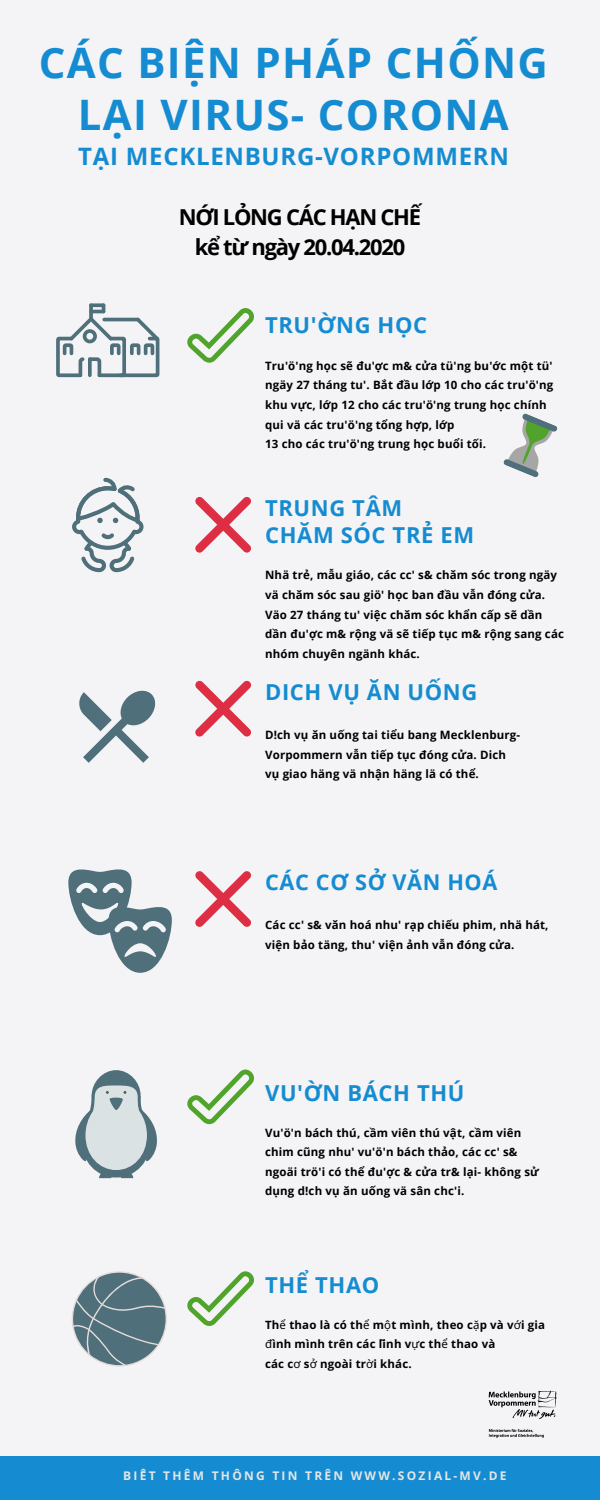
<style>
.page{position:relative;width:600px;height:1500px;background:#f4f4f6}
.page>*{position:absolute;margin:0;border:0;box-sizing:border-box;transform-origin:0 0}
.t1{font:700 42px/52.5px "Open Sans";letter-spacing:.03em;color:#158cd1;text-align:center}
.t2{font:700 24px "Open Sans";letter-spacing:.03em;color:#158cd1}
.t3{font:700 22px/27.3px "Open Sans";letter-spacing:.03em;color:#158cd1}
.t4{font:700 22px/30.1px "Open Sans";letter-spacing:-.055em;color:#000;text-align:center}
.t5{font:700 21.7px "Open Sans";letter-spacing:.03em;color:#158cd1}
.t6{font:700 12px "Open Sans Hebrew";letter-spacing:.185em;color:#e5e5e6}
.t7{font:700 11.5px/19.6px "Open Sans";letter-spacing:.015em;color:#000}
.t8{font:700 11.5px/19.6px "Open Sans Hebrew";letter-spacing:.015em;color:#000}
.s1{font-family:"Noto Sans";font-weight:400}
</style>
<div class="page">
<svg style="left:195px;top:497px;width:56px;height:56px"></svg>
<svg style="left:91px;top:303px;width:13px;height:2px"></svg>
<svg style="left:56px;top:305px;width:104px;height:73px"></svg>
<svg style="left:72px;top:477px;width:72px;height:96px"></svg>
<svg style="left:187px;top:308px;width:67px;height:55px"></svg>
<svg style="left:79px;top:690px;width:77px;height:73px"></svg>
<svg style="left:195px;top:680px;width:56px;height:57px"></svg>
<svg style="left:68px;top:869px;width:104px;height:104px"></svg>
<svg style="left:503px;top:413px;width:55px;height:65px"></svg>
<svg style="left:195px;top:871px;width:56px;height:56px"></svg>
<div style="left:92px;top:1070px;width:49px;height:49px;background:#4f6f7a;border-radius:50%"></div>
<svg style="left:75px;top:1085px;width:82px;height:93px"></svg>
<svg style="left:187px;top:1070px;width:67px;height:54px"></svg>
<svg style="left:72px;top:1271px;width:95px;height:96px"></svg>
<svg style="left:187px;top:1271px;width:67px;height:55px"></svg>
<img style="left:488px;top:1390px;width:69px;height:48px">
<div style="left:0;top:1456px;width:600px;height:44px;background:#158cd1"></div>
<h1 class="t1" style="left:39px;top:35px;width:511px">CÁC BIỆN PHÁP CHỐNG<br>LẠI VIRUS- CORONA</h1>
<h2 class="t2" style="left:78px;top:140px;width:432px">TẠI MECKLENBURG-VORPOMMERN</h2>
<h3 class="t4" style="left:179px;top:201px;width:244px">NỚI LỎNG CÁC HẠN CHẾ kể từ ngày 20.04.2020</h3>
<h3 class="t3" style="left:265px;top:311px;width:164px">TRU'ỜNG HỌC</h3>
<p class="t7" style="left:265px;top:356px;width:290px">Tru'ö'ng học sẽ đu'ợc m&amp; cửa tü'ng bu'ớc một tü' ngäy 27 tháng tu'. Bắt đầu lớp 10 cho các tru'ö'ng khu vực, lớp 12 cho các tru'ö'ng trung học chính qui vä các tru'ö'ng tổng hợp, lớp<br>13 cho các tru'ö'ng trung học buổi tối.</p>
<h3 class="t3" style="left:265px;top:494px;width:210px">TRUNG TÂM<br>CHĂM SÓC TRẺ EM</h3>
<p class="t7" style="left:265px;top:565px;width:300px">Nhä trẻ, mẫu giáo, các cc' s&amp; chăm sóc trong ngäy vä chăm sóc sau giö' học ban đầu vẫn đóng cửa.<br>Väo 27 tháng tu' việc chăm sóc khẩn cấp sẽ dần dần đu'ợc m&amp; rộng vä sẽ tiếp tục m&amp; rộng sang các nhóm chuyên ngänh khác.</p>
<h3 class="t3" style="left:265px;top:678px;width:214px">DICH VỤ ĂN UỐNG</h3>
<p class="t7" style="left:265px;top:725px;width:257px">D!ch vụ ăn uống tai tiểu bang Mecklenburg-<br>Vorpommern vẫn tiếp tục đóng cửa. Dich vụ giao häng vä nhận häng lä có thể.</p>
<h3 class="t5" style="left:265px;top:867px;width:234px">CÁC CƠ SỞ VĂN HOÁ</h3>
<p class="t7" style="left:265px;top:915px;width:285px">Các cc' s&amp; văn hoá nhu' rạp chiếu phim, nhä hát, viện bảo täng, thu' viện ảnh vẫn đóng cửa.</p>
<h3 class="t3" style="left:265px;top:1079px;width:201px">VU'ỜN BÁCH THÚ</h3>
<p class="t7" style="left:265px;top:1122px;width:275px">Vu'ö'n bách thú, cầm viên thú vật, cầm viên chim cũng nhu' vu'ö'n bách thảo, các cc' s&amp; ngoäi trö'i có thể đu'ợc &amp; cửa tr&amp; lại- không sử dụng d!ch vụ ăn uống vä sân chc'i.</p>
<h3 class="t3" style="left:265px;top:1271px;width:116px">THỂ THAO</h3>
<p class="t8" style="left:265px;top:1314px;width:282px">Th<span class="s1">ể</span> thao là có th<span class="s1">ể</span> m<span class="s1">ộ</span>t mình, theo c<span class="s1">ặ</span>p và v<span class="s1">ớ</span>i gia <span class="s1">đ</span>ình mình trên các lĩnh v<span class="s1">ự</span>c th<span class="s1">ể</span> thao và<br>các c<span class="s1">ơ</span> s<span class="s1">ở</span> ngoài tr<span class="s1">ờ</span>i khác.</p>
<p class="t6" style="left:123px;top:1467px;width:385px">BIẾT THÊM THÔNG TIN TRÊN WWW.SOZIAL-MV.DE</p>
</div>
